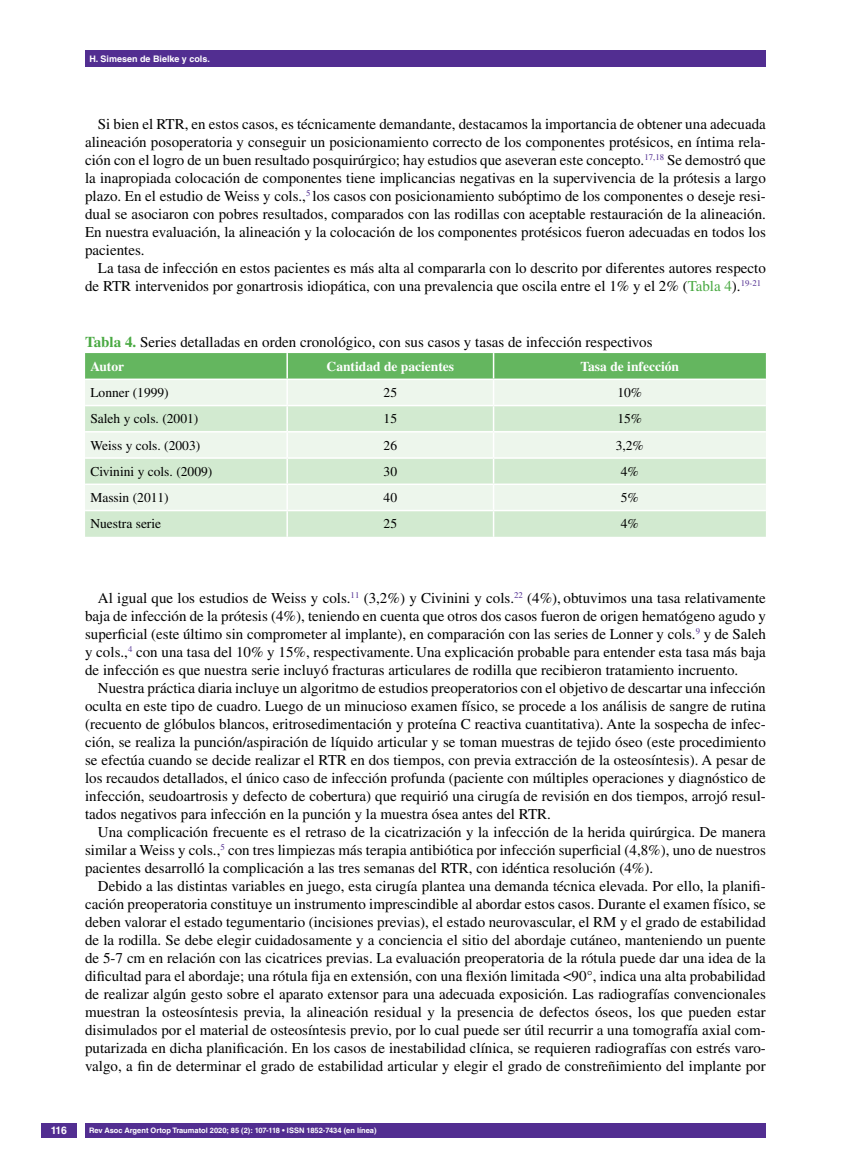
<style>
.page{position:relative;width:851px;height:1170px;background:#fff}
.page>*{position:absolute;margin:0;border:0;box-sizing:border-box;transform-origin:0 0}
.t1{font:15px/18px "Times LT Std";color:#000;text-align:justify}
.t2{font:13.5px "Times LT Std";color:#000}
.t3{font:700 13.5px "Times LT Std";color:#fff}
.t4{font:700 10.5px "Helvetica LT Std";color:#fff}
.t5{font:700 9px "Helvetica LT Std";color:#fff}
.t6{font:700 7.5px "Helvetica LT Std";color:#fff}
.s1{color:#49a942}
.s2{font-weight:700;color:#49a942}
</style>
<div class="page">
<div style="left:41px;top:1123px;width:36px;height:14px;background:#522e91"></div>
<div style="left:85px;top:50px;width:680px;height:17px;background:#522e91"></div>
<div style="left:85px;top:1123px;width:680px;height:14px;background:#522e91"></div>
<div style="left:85px;top:353px;width:680px;height:25px;background:#64b65f"></div>
<div style="left:85px;top:380px;width:680px;height:25px;background:#edf6ec"></div>
<svg style="left:85px;top:406px;width:680px;height:130px;background:#ddeedb"></svg>
<hr style="left:286px;top:353px;width:2px;height:25px;background:#fff">
<hr style="left:492px;top:353px;width:2px;height:25px;background:#fff">
<hr style="left:286px;top:380px;width:2px;height:25px;background:#fff">
<hr style="left:492px;top:380px;width:2px;height:25px;background:#fff">
<hr style="left:286px;top:406px;width:2px;height:25px;background:#fff">
<hr style="left:492px;top:406px;width:2px;height:25px;background:#fff">
<hr style="left:85px;top:431px;width:202px;height:1px;background:#fff">
<hr style="left:287px;top:431px;width:206px;height:1px;background:#fff">
<hr style="left:286px;top:432px;width:2px;height:25px;background:#fff">
<hr style="left:493px;top:431px;width:272px;height:1px;background:#fff">
<hr style="left:492px;top:432px;width:2px;height:25px;background:#fff">
<hr style="left:85px;top:457px;width:202px;height:2px;background:#fff">
<hr style="left:287px;top:457px;width:206px;height:2px;background:#fff">
<hr style="left:286px;top:459px;width:2px;height:24px;background:#fff">
<hr style="left:493px;top:457px;width:272px;height:2px;background:#fff">
<hr style="left:492px;top:459px;width:2px;height:24px;background:#fff">
<hr style="left:85px;top:483px;width:202px;height:2px;background:#fff">
<hr style="left:287px;top:483px;width:206px;height:2px;background:#fff">
<hr style="left:286px;top:485px;width:2px;height:24px;background:#fff">
<hr style="left:493px;top:483px;width:272px;height:2px;background:#fff">
<hr style="left:492px;top:485px;width:2px;height:24px;background:#fff">
<hr style="left:85px;top:509px;width:202px;height:2px;background:#fff">
<hr style="left:287px;top:509px;width:206px;height:2px;background:#fff">
<hr style="left:286px;top:511px;width:2px;height:25px;background:#fff">
<hr style="left:493px;top:509px;width:272px;height:2px;background:#fff">
<hr style="left:492px;top:511px;width:2px;height:25px;background:#fff">
<p class="t5" style="left:89px;top:53px;width:122px">H. Simesen de Bielke y cols.</p>
<p class="t1" style="left:85px;top:115px;width:682px;text-indent:13px">Si bien el RTR, en estos casos, es técnicamente demandante, destacamos la importancia de obtener una adecuada alineación posoperatoria y conseguir un posicionamiento correcto de los componentes protésicos, en íntima rela&shy;ción con el logro de un buen resultado posquirúrgico; hay estudios que aseveran este concepto.<sup>17,18</sup> Se demostró que la inapropiada colocación de componentes tiene implicancias negativas en la supervivencia de la prótesis a largo plazo. En el estudio de Weiss y cols.,<sup>5</sup> los casos con posicionamiento subóptimo de los componentes o deseje resi&shy;dual se asociaron con pobres resultados, comparados con las rodillas con aceptable restauración de la alineación.<br>En nuestra evaluación, la alineación y la colocación de los componentes protésicos fueron adecuadas en todos los pacientes.</p>
<p class="t1" style="left:85px;top:259px;width:682px;text-indent:13px">La tasa de infección en estos pacientes es más alta al compararla con lo descrito por diferentes autores respecto de RTR intervenidos por gonartrosis idiopática, con una prevalencia que oscila entre el 1% y el 2% (<span class="s1">Tabla 4</span>).<sup>19-21</sup></p>
<p class="t1" style="left:85px;top:333px;width:569px"><span class="s2">Tabla 4.</span> Series detalladas en orden cronológico, con sus casos y tasas de infección respectivos</p>
<p class="t3" style="left:90px;top:358px;width:35px">Autor</p>
<p class="t3" style="left:326px;top:358px;width:129px">Cantidad de pacientes</p>
<p class="t3" style="left:580px;top:358px;width:100px">Tasa de infección</p>
<p class="t2" style="left:90px;top:385px;width:80px">Lonner (1999)</p>
<p class="t2" style="left:383px;top:385px;width:15px">25</p>
<p class="t2" style="left:617px;top:385px;width:26px">10%</p>
<p class="t2" style="left:90px;top:411px;width:109px">Saleh y cols. (2001)</p>
<p class="t2" style="left:383px;top:411px;width:15px">15</p>
<p class="t2" style="left:617px;top:411px;width:26px">15%</p>
<p class="t2" style="left:90px;top:437px;width:111px">Weiss y cols. (2003)</p>
<p class="t2" style="left:383px;top:437px;width:15px">26</p>
<p class="t2" style="left:615px;top:437px;width:30px">3,2%</p>
<p class="t2" style="left:90px;top:463px;width:123px">Civinini y cols. (2009)</p>
<p class="t2" style="left:383px;top:463px;width:15px">30</p>
<p class="t2" style="left:620px;top:463px;width:19px">4%</p>
<p class="t2" style="left:90px;top:490px;width:80px">Massin (2011)</p>
<p class="t2" style="left:383px;top:490px;width:15px">40</p>
<p class="t2" style="left:620px;top:490px;width:19px">5%</p>
<p class="t2" style="left:90px;top:516px;width:72px">Nuestra serie</p>
<p class="t2" style="left:383px;top:516px;width:15px">25</p>
<p class="t2" style="left:620px;top:516px;width:19px">4%</p>
<p class="t1" style="left:85px;top:589px;width:682px;text-indent:13px">Al igual que los estudios de Weiss y cols.<sup>11</sup> (3,2%) y Civinini y cols.<sup>22</sup> (4%), obtuvimos una tasa relativamente baja de infección de la prótesis (4%), teniendo en cuenta que otros dos casos fueron de origen hematógeno agudo y superficial (este último sin comprometer al implante), en comparación con las series de Lonner y cols.<sup>9</sup> y de Saleh y cols.,<sup>4</sup> con una tasa del 10% y 15%, respectivamente. Una explicación probable para entender esta tasa más baja de infección es que nuestra serie incluyó fracturas articulares de rodilla que recibieron tratamiento incruento.</p>
<p class="t1" style="left:85px;top:679px;width:682px;text-indent:13px">Nuestra práctica diaria incluye un algoritmo de estudios preoperatorios con el objetivo de descartar una infección oculta en este tipo de cuadro. Luego de un minucioso examen físico, se procede a los análisis de sangre de rutina (recuento de glóbulos blancos, eritrosedimentación y proteína C reactiva cuantitativa). Ante la sospecha de infec&shy;ción, se realiza la punción/aspiración de líquido articular y se toman muestras de tejido óseo (este procedimiento se efectúa cuando se decide realizar el RTR en dos tiempos, con previa extracción de la osteosíntesis). A pesar de los recaudos detallados, el único caso de infección profunda (paciente con múltiples operaciones y diagnóstico de infección, seudoartrosis y defecto de cobertura) que requirió una cirugía de revisión en dos tiempos, arrojó resul&shy;tados negativos para infección en la punción y la muestra ósea antes del RTR.</p>
<p class="t1" style="left:85px;top:823px;width:682px;text-indent:13px">Una complicación frecuente es el retraso de la cicatrización y la infección de la herida quirúrgica. De manera similar a Weiss y cols.,<sup>5</sup> con tres limpiezas más terapia antibiótica por infección superficial (4,8%), uno de nuestros pacientes desarrolló la complicación a las tres semanas del RTR, con idéntica resolución (4%).</p>
<p class="t1" style="left:85px;top:877px;width:682px;text-indent:13px">Debido a las distintas variables en juego, esta cirugía plantea una demanda técnica elevada. Por ello, la planifi&shy;cación preoperatoria constituye un instrumento imprescindible al abordar estos casos. Durante el examen físico, se deben valorar el estado tegumentario (incisiones previas), el estado neurovascular, el RM y el grado de estabilidad de la rodilla. Se debe elegir cuidadosamente y a conciencia el sitio del abordaje cutáneo, manteniendo un puente de 5-7 cm en relación con las cicatrices previas. La evaluación preoperatoria de la rótula puede dar una idea de la dificultad para el abordaje; una rótula fija en extensión, con una flexión limitada &lt;90°, indica una alta probabilidad de realizar algún gesto sobre el aparato extensor para una adecuada exposición. Las radiografías convencionales muestran la osteosíntesis previa, la alineación residual y la presencia de defectos óseos, los que pueden estar disimulados por el material de osteosíntesis previo, por lo cual puede ser útil recurrir a una tomografía axial com&shy;putarizada en dicha planificación. En los casos de inestabilidad clínica, se requieren radiografías con estrés varo&shy;valgo, a fin de determinar el grado de estabilidad articular y elegir el grado de constreñimiento del implante por</p>
<p class="t4" style="left:51px;top:1124px;width:18px">116</p>
<p class="t6" style="left:89px;top:1125px;width:289px">Rev Asoc Argent Ortop Traumatol 2020; 85 (2): 107-118 • ISSN 1852-7434 (en línea)</p>
</div>
